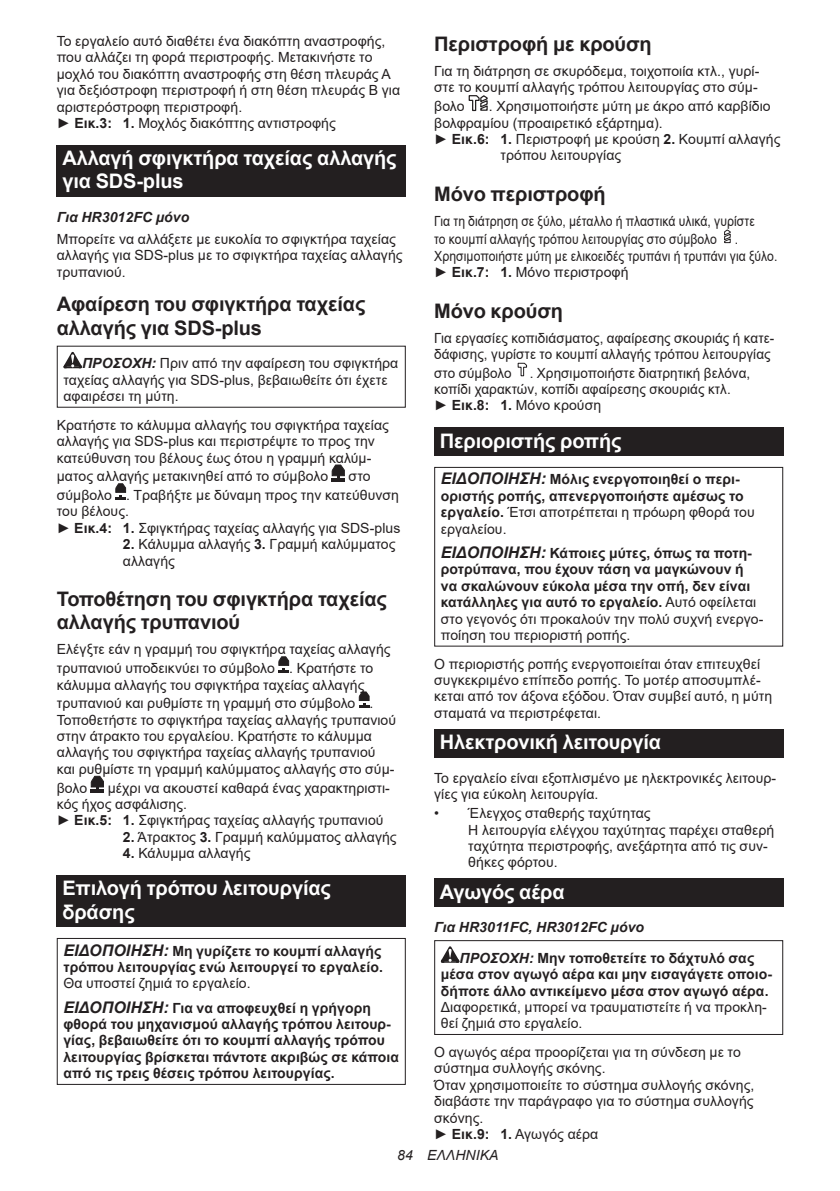
<style>
.page{position:relative;width:840px;height:1191px;background:#fff}
.page>*{position:absolute;margin:0;border:0;box-sizing:border-box;transform-origin:0 0}
.t1{font:700 20px/23.4px "Arial";letter-spacing:-.01em;color:#231f20}
.t2{font:700 20px/23.4px "Arial";letter-spacing:-.01em;color:#fff}
.t3{font:14px/16.4px "Arial";letter-spacing:.005em;color:#231f20}
.t4{font:700 14px/16.4px "Arial";letter-spacing:.005em;color:#231f20}
.t5{font:14px/16.4px "Arial";letter-spacing:.005em;color:#231f20;scale:.96 1}
.t6{font:14px/16.4px "Arial";letter-spacing:.005em;color:#231f20;scale:.87 1}
.t7{font:italic 700 14px/30.6px "Arial";letter-spacing:.005em;color:#231f20}
.t8{font:italic 14px "Arial";letter-spacing:.005em;color:#231f20}
.s1{font-weight:700}
.s2{font-weight:700;font-style:italic}
.s3{font-style:italic;font-size:16px}
.s4{font-weight:700;font-style:italic;font-size:16px}
.s5{font-weight:400}
.s6{font-style:normal}
</style>
<div class="page">
<div style="left:57px;top:145px;width:348px;height:52px;background:#231f20"></div>
<svg style="left:63px;top:352px;width:19px;height:16px"></svg>
<hr style="left:331px;top:478px;width:14px;height:3px;background:#231f20">
<svg style="left:332px;top:465px;width:12px;height:13px"></svg>
<svg style="left:115px;top:483px;width:11px;height:17px"></svg>
<svg style="left:278px;top:656px;width:11px;height:17px"></svg>
<svg style="left:359px;top:692px;width:10px;height:16px"></svg>
<svg style="left:91px;top:776px;width:13px;height:16px"></svg>
<div style="left:57px;top:875px;width:348px;height:52px;background:#231f20"></div>
<div style="left:57px;top:938px;width:348px;height:146px;border:1px solid #231f20"></div>
<svg style="left:468px;top:95px;width:20px;height:16px"></svg>
<svg style="left:724px;top:229px;width:6px;height:14px"></svg>
<svg style="left:517px;top:362px;width:10px;height:14px"></svg>
<div style="left:434px;top:427px;width:348px;height:29px;background:#231f20"></div>
<div style="left:434px;top:467px;width:348px;height:179px;border:1px solid #231f20"></div>
<div style="left:434px;top:729px;width:348px;height:28px;background:#231f20"></div>
<div style="left:434px;top:878px;width:348px;height:29px;background:#231f20"></div>
<svg style="left:440px;top:946px;width:19px;height:16px"></svg>
<div style="left:434px;top:940px;width:348px;height:95px;border:1px solid #231f20"></div>
<p class="t3" style="left:57px;top:33px;width:345px">Το εργαλείο αυτό διαθέτει ένα διακόπτη αναστροφής, που αλλάζει τη φορά περιστροφής. Μετακινήστε το μοχλό του διακόπτη αναστροφής στη θέση πλευράς A για δεξιόστροφη περιστροφή ή στη θέση πλευράς B για αριστερόστροφη περιστροφή.<br>► <span class="s1">Εικ.3: 1.</span> Μοχλός διακόπτης αντιστροφής</p>
<h1 class="t2" style="left:62px;top:146px;width:335px">Αλλαγή σφιγκτήρα ταχείας αλλαγής για SDS-plus</h1>
<p class="t7" style="left:57px;top:202px;width:134px">Για HR3012FC μόνο</p>
<p class="t3" style="left:57px;top:231px;width:347px">Μπορείτε να αλλάξετε με ευκολία το σφιγκτήρα ταχείας αλλαγής για SDS-plus με το σφιγκτήρα ταχείας αλλαγής τρυπανιού.</p>
<h1 class="t1" style="left:57px;top:293px;width:310px">Αφαίρεση του σφιγκτήρα ταχείας αλλαγής για SDS-plus</h1>
<p class="t3" style="left:63px;top:355px;width:336px;text-indent:19px"><span class="s2">ΠΡΟΣΟΧΗ:</span> Πριν από την αφαίρεση του σφιγκτήρα ταχείας αλλαγής για SDS-plus, βεβαιωθείτε ότι έχετε αφαιρέσει τη μύτη.</p>
<p class="t3" style="left:57px;top:416px;width:333px">Κρατήστε το κάλυμμα αλλαγής του σφιγκτήρα ταχείας αλλαγής για SDS-plus και περιστρέψτε το προς την κατεύθυνση του βέλους έως ότου η γραμμή καλύμ-</p>
<p class="t3" style="left:57px;top:468px;width:273px">ματος αλλαγής μετακινηθεί από το σύμβολο</p>
<p class="t3" style="left:57px;top:467px;width:343px;line-height:18.8px;text-indent:292px">στο σύμβολο . Τραβήξτε με δύναμη προς την κατεύθυνση</p>
<p class="t3" style="left:57px;top:503px;width:345px">του βέλους.<br>► <span class="s1">Εικ.4: 1.</span> Σφιγκτήρας ταχείας αλλαγής για SDS-plus</p>
<p class="t3" style="left:123px;top:536px;width:274px"><span class="s1">2.</span> Κάλυμμα αλλαγής <span class="s1">3.</span> Γραμμή καλύμματος αλλαγής</p>
<h1 class="t1" style="left:57px;top:587px;width:331px">Τοποθέτηση του σφιγκτήρα ταχείας αλλαγής τρυπανιού</h1>
<p class="t3" style="left:57px;top:640px;width:335px;line-height:18.8px">Ελέγξτε εάν η γραμμή του σφιγκτήρα ταχείας αλλαγής τρυπανιού υποδεικνύει το σύμβολο . Κρατήστε το</p>
<p class="t3" style="left:57px;top:675px;width:318px;line-height:18.8px">κάλυμμα αλλαγής του σφιγκτήρα ταχείας αλλαγής τρυπανιού και ρυθμίστε τη γραμμή στο σύμβολο .</p>
<p class="t3" style="left:57px;top:711px;width:341px">Τοποθετήστε το σφιγκτήρα ταχείας αλλαγής τρυπανιού στην άτρακτο του εργαλείου. Κρατήστε το κάλυμμα αλλαγής του σφιγκτήρα ταχείας αλλαγής τρυπανιού και ρυθμίστε τη γραμμή καλύμματος αλλαγής στο σύμ-</p>
<p class="t3" style="left:57px;top:779px;width:32px">βολο</p>
<p class="t3" style="left:57px;top:779px;width:334px;text-indent:51px">μέχρι να ακουστεί καθαρά ένας χαρακτηριστι&shy;κός ήχος ασφάλισης.<br>► <span class="s1">Εικ.5: 1.</span> Σφιγκτήρας ταχείας αλλαγής τρυπανιού</p>
<p class="t3" style="left:123px;top:828px;width:275px"><span class="s1">2.</span> Άτρακτος <span class="s1">3.</span> Γραμμή καλύμματος αλλαγής</p>
<p class="t3" style="left:123px;top:845px;width:129px"><span class="s1">4.</span> Κάλυμμα αλλαγής</p>
<h1 class="t2" style="left:62px;top:876px;width:270px">Επιλογή τρόπου λειτουργίας δράσης</h1>
<p class="t4" style="left:63px;top:942px;width:321px"><span class="s3">ΕΙΔΟΠΟΙΗΣΗ:</span> Μη γυρίζετε το κουμπί αλλαγής τρόπου λειτουργίας ενώ λειτουργεί το εργαλείο.</p>
<p class="t3" style="left:63px;top:971px;width:309px;line-height:24.4px">Θα υποστεί ζημιά το εργαλείο.<br><span class="s4">ΕΙΔΟΠΟΙΗΣΗ:</span> <span class="s1">Για να αποφευχθεί η γρήγορη</span></p>
<p class="t4" style="left:63px;top:1016px;width:337px">φθορά του μηχανισμού αλλαγής τρόπου λειτουρ&shy;γίας, βεβαιωθείτε ότι το κουμπί αλλαγής τρόπου λειτουργίας βρίσκεται πάντοτε ακριβώς σε κάποια από τις τρεις θέσεις τρόπου λειτουργίας.</p>
<h1 class="t1" style="left:434px;top:33px;width:219px">Περιστροφή με κρούση</h1>
<p class="t3" style="left:434px;top:63px;width:326px">Για τη διάτρηση σε σκυρόδεμα, τοιχοποιία κτλ., γυρί&shy;στε το κουμπί αλλαγής τρόπου λειτουργίας στο σύμ-</p>
<p class="t3" style="left:434px;top:98px;width:32px">βολο</p>
<p class="t3" style="left:488px;top:98px;width:283px">. Χρησιμοποιήστε μύτη με άκρο από καρβίδιο</p>
<p class="t3" style="left:434px;top:114px;width:230px">βολφραμίου (προαιρετικό εξάρτημα).</p>
<p class="t3" style="left:434px;top:131px;width:347px">► <span class="s1">Εικ.6: 1.</span> Περιστροφή με κρούση <span class="s1">2.</span> Κουμπί αλλαγής</p>
<p class="t3" style="left:500px;top:147px;width:122px">τρόπου λειτουργίας</p>
<h1 class="t1" style="left:434px;top:182px;width:173px">Μόνο περιστροφή</h1>
<p class="t6" style="left:434px;top:211px;width:370px;line-height:18.8px">Για τη διάτρηση σε ξύλο, μέταλλο ή πλαστικά υλικά, γυρίστε το κουμπί αλλαγής τρόπου λειτουργίας στο σύμβολο</p>
<p class="t6" style="left:434px;top:231px;width:396px;text-indent:300px">.<br>Χρησιμοποιήστε μύτη με ελικοειδές τρυπάνι ή τρυπάνι για ξύλο. ► <span class="s1">Εικ.7: 1.</span> Μόνο περιστροφή</p>
<h1 class="t1" style="left:434px;top:299px;width:130px">Μόνο κρούση</h1>
<p class="t5" style="left:434px;top:329px;width:355px">Για εργασίες κοπιδιάσματος, αφαίρεσης σκουριάς ή κατε&shy;δάφισης, γυρίστε το κουμπί αλλαγής τρόπου λειτουργίας</p>
<p class="t5" style="left:434px;top:364px;width:82px">στο σύμβολο</p>
<p class="t5" style="left:434px;top:364px;width:331px;text-indent:95px">. Χρησιμοποιήστε διατρητική βελόνα, κοπίδι χαρακτών, κοπίδι αφαίρεσης σκουριάς κτλ.<br>► <span class="s1">Εικ.8: 1.</span> Μόνο κρούση</p>
<h1 class="t2" style="left:439px;top:429px;width:183px">Περιοριστής ροπής</h1>
<p class="t4" style="left:440px;top:471px;width:315px"><span class="s3">ΕΙΔΟΠΟΙΗΣΗ:</span> Μόλις ενεργοποιηθεί ο περι&shy;οριστής ροπής, απενεργοποιήστε αμέσως το εργαλείο. <span class="s5">Έτσι αποτρέπεται η πρόωρη φθορά του εργαλείου.</span></p>
<p class="t4" style="left:440px;top:545px;width:324px"><span class="s3">ΕΙΔΟΠΟΙΗΣΗ:</span> Κάποιες μύτες, όπως τα ποτη&shy;ροτρύπανα, που έχουν τάση να μαγκώνουν ή να σκαλώνουν εύκολα μέσα την οπή, δεν είναι κατάλληλες για αυτό το εργαλείο. <span class="s5">Αυτό οφείλεται στο γεγονός ότι προκαλούν την πολύ συχνή ενεργο&shy;ποίηση του περιοριστή ροπής.</span></p>
<p class="t3" style="left:434px;top:655px;width:339px">Ο περιοριστής ροπής ενεργοποιείται όταν επιτευχθεί συγκεκριμένο επίπεδο ροπής. Το μοτέρ αποσυμπλέ&shy;κεται από τον άξονα εξόδου. Όταν συμβεί αυτό, η μύτη σταματά να περιστρέφεται.</p>
<h1 class="t2" style="left:439px;top:730px;width:223px">Ηλεκτρονική λειτουργία</h1>
<p class="t3" style="left:434px;top:769px;width:343px">Το εργαλείο είναι εξοπλισμένο με ηλεκτρονικές λειτουρ&shy;γίες για εύκολη λειτουργία.</p>
<p class="t3" style="left:468px;top:805px;width:307px;text-indent:-34px">• Έλεγχος σταθερής ταχύτητας<br>Η λειτουργία ελέγχου ταχύτητας παρέχει σταθερή ταχύτητα περιστροφής, ανεξάρτητα από τις συν&shy;θήκες φόρτου.</p>
<h1 class="t2" style="left:439px;top:880px;width:126px">Αγωγός αέρα</h1>
<p class="t7" style="left:459px;top:912px;width:296px;text-indent:-25px">Για HR3011FC, HR3012FC μόνο<br>ΠΡΟΣΟΧΗ: <span class="s6">Μην τοποθετείτε το δάχτυλό σας</span></p>
<p class="t4" style="left:440px;top:966px;width:332px">μέσα στον αγωγό αέρα και μην εισαγάγετε οποιο&shy;δήποτε άλλο αντικείμενο μέσα στον αγωγό αέρα.</p>
<p class="t3" style="left:440px;top:998px;width:327px">Διαφορετικά, μπορεί να τραυματιστείτε ή να προκλη&shy;θεί ζημιά στο εργαλείο.</p>
<p class="t3" style="left:434px;top:1043px;width:322px">Ο αγωγός αέρα προορίζεται για τη σύνδεση με το σύστημα συλλογής σκόνης.<br>Όταν χρησιμοποιείτε το σύστημα συλλογής σκόνης, διαβάστε την παράγραφο για το σύστημα συλλογής σκόνης.<br>► <span class="s1">Εικ.9: 1.</span> Αγωγός αέρα</p>
<p class="t8" style="left:397px;top:1146px;width:103px">84 ΕΛΛΗΝΙΚΑ</p>
</div>
